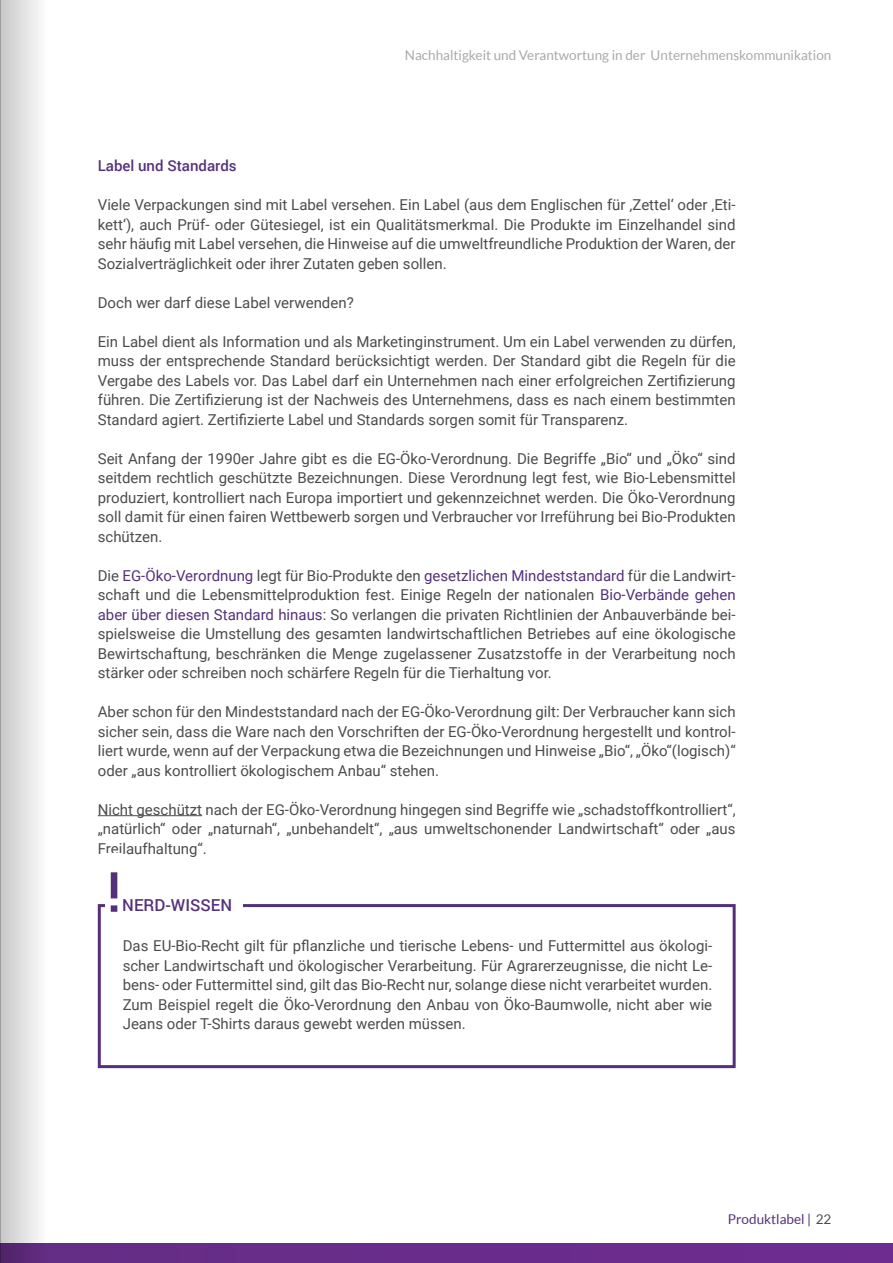
<style>
.page{position:relative;width:893px;height:1263px;background:#fff}
.page>*{position:absolute;margin:0;border:0;box-sizing:border-box;transform-origin:0 0}
.t1{font:500 55.5px "Roboto";color:#54307a}
.t2{font:500 16.5px "Roboto";color:#54307a}
.t3{font:15px/19.5px "Roboto";color:#4b4c4d;text-align:justify}
.t4{font:500 15px "Roboto";color:#54307a}
.t5{font:13.5px "Lato";color:#a8a9ad}
.t6{font:13.5px "Lato";color:#54307a}
.s1{color:#54307a}
.s2{color:#4b4c4d}
</style>
<div class="page">
<div style="left:0;top:1244px;width:893px;height:19px;background:#692c8b"></div>
<hr style="left:98px;top:815px;width:104px;height:1px;background:#4b4c4d">
<div style="left:98px;top:904px;width:638px;height:164px;border:3px solid #54307a"></div>
<div style="left:110px;top:885px;width:133px;height:38px;background:#fff"></div>
<div style="left:105px;top:854px;width:18px;height:82px;background:#fff"></div>
<div style="left:1px;top:0;width:46px;height:1263px;background:linear-gradient(to right,#c7c6c7,#faf9fb)"></div>
<hr style="left:0;top:0;width:1px;height:1263px;background:#231f20">
<p class="t5" style="left:405px;top:48px;width:428px">Nachhaltigkeit und Verantwortung in der Unternehmenskommunikation</p>
<p class="t4" style="left:98px;top:155px;width:140px">Label und Standards</p>
<p class="t3" style="left:98px;top:194px;width:639px">Viele Verpackungen sind mit Label versehen. Ein Label (aus dem Englischen für ‚Zettel‘ oder ‚Eti&shy;kett‘), auch Prüf- oder Gütesiegel, ist ein Qualitätsmerkmal. Die Produkte im Einzelhandel sind sehr häufig mit Label versehen, die Hinweise auf die umweltfreundliche Produktion der Waren, der Sozialverträglichkeit oder ihrer Zutaten geben sollen.</p>
<p class="t3" style="left:98px;top:292px;width:257px">Doch wer darf diese Label verwenden?</p>
<p class="t3" style="left:98px;top:331px;width:639px">Ein Label dient als Information und als Marketinginstrument. Um ein Label verwenden zu dürfen, muss der entsprechende Standard berücksichtigt werden. Der Standard gibt die Regeln für die Vergabe des Labels vor. Das Label darf ein Unternehmen nach einer erfolgreichen Zertifizierung führen. Die Zertifizierung ist der Nachweis des Unternehmens, dass es nach einem bestimmten Standard agiert. Zertifizierte Label und Standards sorgen somit für Transparenz.</p>
<p class="t3" style="left:98px;top:448px;width:639px">Seit Anfang der 1990er Jahre gibt es die EG-Öko-Verordnung. Die Begriffe „Bio“ und „Öko“ sind seitdem rechtlich geschützte Bezeichnungen. Diese Verordnung legt fest, wie Bio-Lebensmittel produziert, kontrolliert nach Europa importiert und gekennzeichnet werden. Die Öko-Verordnung soll damit für einen fairen Wettbewerb sorgen und Verbraucher vor Irreführung bei Bio-Produkten schützen.</p>
<p class="t3" style="left:98px;top:565px;width:639px">Die <span class="s1">EG-Öko-Verordnung</span> legt für Bio-Produkte den <span class="s1">gesetzlichen Mindeststandard</span> für die Landwirt&shy;schaft und die Lebensmittelproduktion fest. Einige Regeln der nationalen <span class="s1">Bio-Verbände gehen aber über diesen Standard hinaus</span>: So verlangen die privaten Richtlinien der Anbauverbände bei&shy;spielsweise die Umstellung des gesamten landwirtschaftlichen Betriebes auf eine ökologische Bewirtschaftung, beschränken die Menge zugelassener Zusatzstoffe in der Verarbeitung noch stärker oder schreiben noch schärfere Regeln für die Tierhaltung vor.</p>
<p class="t3" style="left:98px;top:701px;width:639px">Aber schon für den Mindeststandard nach der EG-Öko-Verordnung gilt: Der Verbraucher kann sich sicher sein, dass die Ware nach den Vorschriften der EG-Öko-Verordnung hergestellt und kontrol&shy;liert wurde, wenn auf der Verpackung etwa die Bezeichnungen und Hinweise „Bio“, „Öko“(logisch)“ oder „aus kontrolliert ökologischem Anbau“ stehen.</p>
<p class="t3" style="left:98px;top:799px;width:639px">Nicht geschützt nach der EG-Öko-Verordnung hingegen sind Begriffe wie „schadstoffkontrolliert“, „natürlich“ oder „naturnah“, „unbehandelt“, „aus umweltschonender Landwirtschaft“ oder „aus Freilaufhaltung“.</p>
<h1 class="t1" style="left:107px;top:853px;width:16px">!</h1>
<p class="t2" style="left:122px;top:893px;width:111px">NERD-WISSEN</p>
<p class="t3" style="left:123px;top:935px;width:591px">Das EU-Bio-Recht gilt für pflanzliche und tierische Lebens- und Futtermittel aus ökologi&shy;scher Landwirtschaft und ökologischer Verarbeitung. Für Agrarerzeugnisse, die nicht Le&shy;bens- oder Futtermittel sind, gilt das Bio-Recht nur, solange diese nicht verarbeitet wurden.<br>Zum Beispiel regelt die Öko-Verordnung den Anbau von Öko-Baumwolle, nicht aber wie Jeans oder T-Shirts daraus gewebt werden müssen.</p>
<p class="t6" style="left:728px;top:1212px;width:105px">Produktlabel | <span class="s2">22</span></p>
</div>
